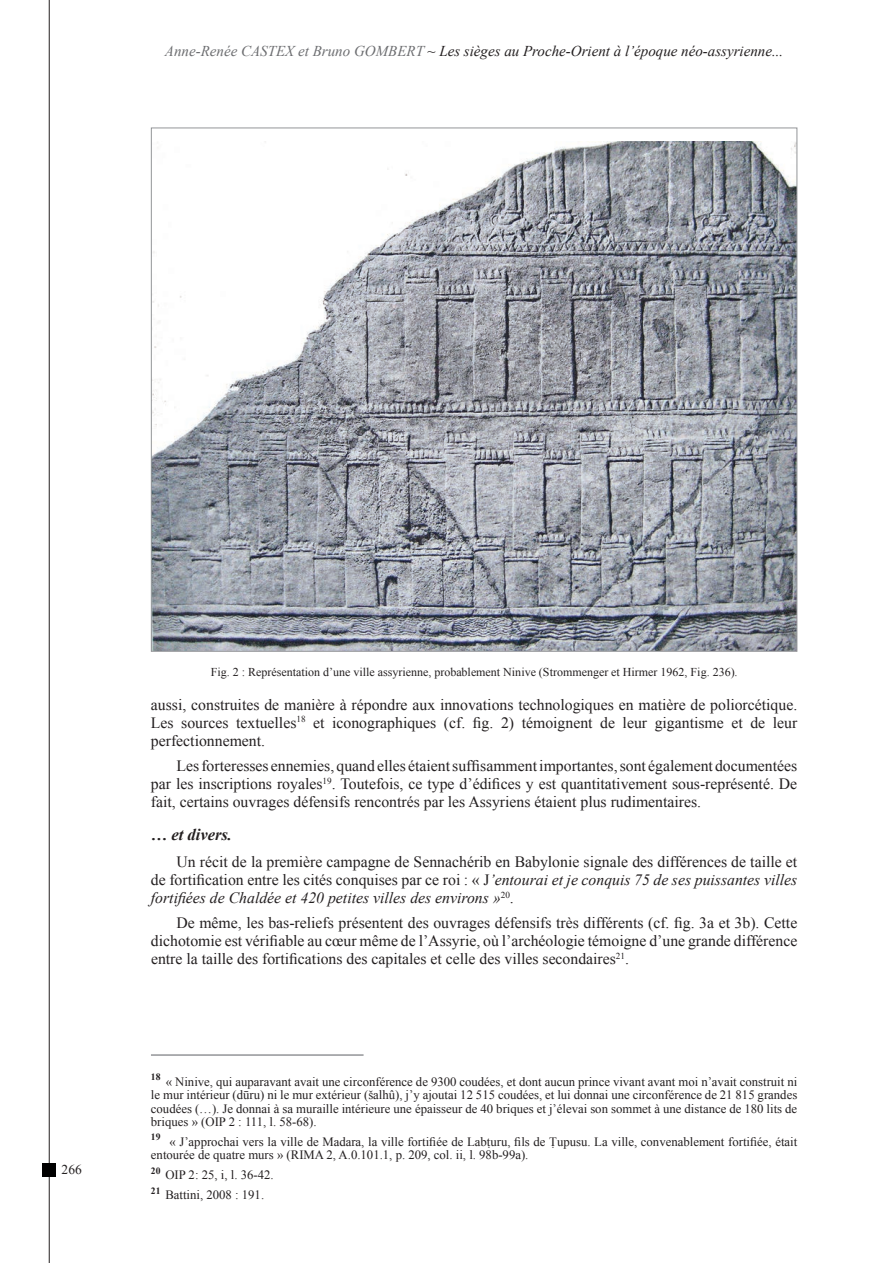
<style>
.page{position:relative;width:893px;height:1263px;background:#fff}
.page>*{position:absolute;margin:0;border:0;box-sizing:border-box;transform-origin:0 0}
.t1{font:italic 700 16.5px "Times New Roman";color:#231f20}
.t2{font:15.75px/18px "Times New Roman";color:#231f20;text-align:justify}
.t3{font:italic 15px "Times New Roman";color:#231f20}
.t4{font:italic 15px "Times New Roman";color:#6c6d70}
.t5{font:13.5px "Times New Roman";color:#231f20}
.t6{font:12.75px/13.5px "Times New Roman";color:#231f20}
.t7{font:12px "Times New Roman";color:#231f20}
.s1{font-style:italic}
</style>
<div class="page">
<hr style="left:49px;top:0;width:1px;height:1263px;background:#231f20">
<div style="left:42px;top:1163px;width:14px;height:13px;background:#000"></div>
<hr style="left:151px;top:1054px;width:213px;height:2px;background:#939598">
<img style="left:153px;top:142px;width:642px;height:508px">
<p class="t4" style="left:165px;top:41px;width:97px">Anne-Renée Castex</p>
<p class="t4" style="left:298px;top:41px;width:78px">et Bruno Gombert</p>
<p class="t3" style="left:427px;top:41px;width:357px">~ Les sièges au Proche-Orient à l’époque néo-assyrienne...</p>
<p class="t5" style="left:62px;top:1160px;width:22px">266</p>
<p class="t7" style="left:211px;top:664px;width:528px">Fig. 2 : Représentation d’une ville assyrienne, probablement Ninive (Strommenger et Hirmer 1962, Fig. 236).</p>
<p class="t2" style="left:151px;top:695px;width:648px">aussi, construites de manière à répondre aux innovations technologiques en matière de poliorcétique.<br>Les sources textuelles<sup>18</sup> et iconographiques (cf. fig. 2) témoignent de leur gigantisme et de leur perfectionnement.</p>
<p class="t2" style="left:151px;top:756px;width:648px;text-indent:26px">Lesforteresses ennemies, quand elles étaientsuffisammentimportantes,sont également documentées par les inscriptions royales<sup>19</sup>. Toutefois, ce type d’édifices y est quantitativement sous-représenté. De fait, certains ouvrages défensifs rencontrés par les Assyriens étaient plus rudimentaires.</p>
<p class="t1" style="left:151px;top:823px;width:83px">… et divers.</p>
<p class="t2" style="left:151px;top:852px;width:648px;text-indent:26px">Un récit de la première campagne de Sennachérib en Babylonie signale des différences de taille et de fortification entre les cités conquises par ce roi : « J<span class="s1">’entourai et je conquis 75 de ses puissantes villes fortifiées de Chaldée et 420 petites villes des environs »</span><sup>20</sup>.</p>
<p class="t2" style="left:151px;top:914px;width:648px;text-indent:26px">De même, les bas-reliefs présentent des ouvrages défensifs très différents (cf. fig. 3a et 3b). Cette dichotomie est vérifiable au cœur même de l’Assyrie, où l’archéologie témoigne d’une grande différence entre la taille des fortifications des capitales et celle des villes secondaires<sup>21</sup>.</p>
<p class="t6" style="left:151px;top:1074px;width:648px;text-align:justify"><sup>18</sup> « Ninive, qui auparavant avait une circonférence de 9300 coudées, et dont aucun prince vivant avant moi n’avait construit ni le mur intérieur (dūru) ni le mur extérieur (šalhû), j’y ajoutai 12 515 coudées, et lui donnai une circonférence de 21 815 grandes coudées (…). Je donnai à sa muraille intérieure une épaisseur de 40 briques et j’élevai son sommet à une distance de 180 lits de briques » (OIP 2 : 111, l. 58-68).</p>
<p class="t6" style="left:151px;top:1135px;width:648px"><sup>19</sup> « J’approchai vers la ville de Madara, la ville fortifiée de Labṭuru, fils de Ṭupusu. La ville, convenablement fortifiée, était entourée de quatre murs » (RIMA 2, A.0.101.1, p. 209, col. ii, l. 98b-99a).</p>
<p class="t6" style="left:151px;top:1165px;width:124px;line-height:20px"><sup>20</sup> OIP 2: 25, i, l. 36-42.<br><sup>21</sup> Battini, 2008 : 191.</p>
</div>
